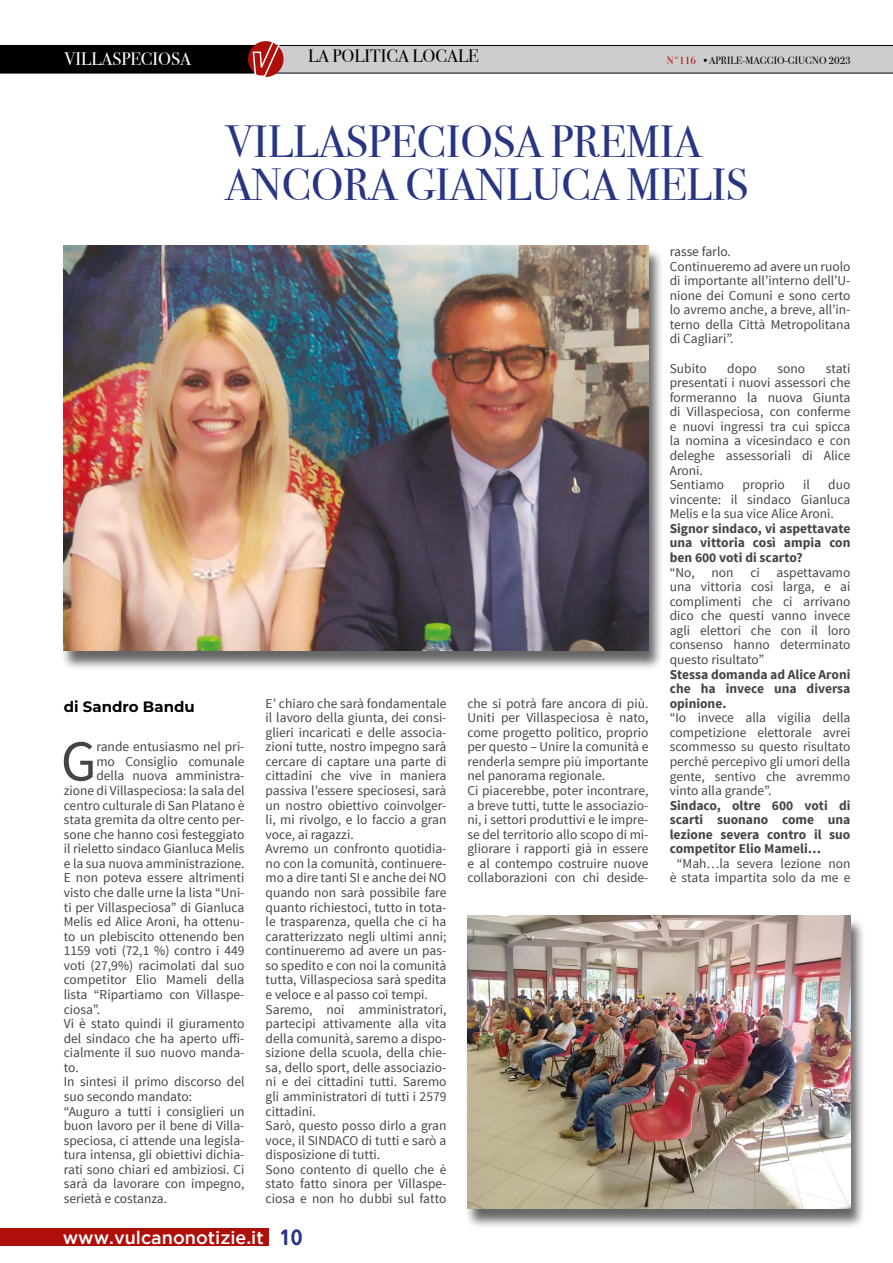
<style>
.page{position:relative;width:893px;height:1263px;background:#fff}
.page>*{position:absolute;margin:0;border:0;box-sizing:border-box;transform-origin:0 0}
.t1{font:57.9px "Source Sans Pro";color:#444}
.t2{font:45px/43.5px "Bodoni Svty Two ITCTT";color:#283583}
.t3{font:500 18px "Gotham";color:#fff}
.t4{font:18px "Bodoni Svty Two ITCTT";color:#000}
.t5{font:18px "Bodoni Svty Two ITCTT";color:#fff}
.t6{font:700 15px "Montserrat";color:#000}
.t7{font:13.5px/14.5px "Source Sans Pro";color:#444}
.t8{font:700 13.5px/14.5px "Source Sans Pro";color:#444;text-align:justify}
.t9{font:10.5px "Bodoni Svty Two ITCTT";color:#000}
.s1{color:#ae0f0a}
.s2{font-family:"Drystick";font-weight:600;font-size:21px;color:#283583}
</style>
<div class="page">
<div style="left:0;top:1229px;width:269px;height:17px;background:#ae0f0a"></div>
<div style="left:266px;top:45px;width:627px;height:28px;background:#cdcdcd"></div>
<hr style="left:0;top:45px;width:893px;height:1px;background:#000">
<hr style="left:0;top:73px;width:893px;height:1px;background:#000">
<div style="left:0;top:45px;width:266px;height:28px;background:#000"></div>
<div style="left:248px;top:41px;width:36px;height:36px;background:#ae0f0a;border-radius:50%"></div>
<svg style="left:252px;top:41px;width:31px;height:36px"></svg>
<div style="left:61px;top:248px;width:603px;height:423px;background:#000;opacity:.6"></div>
<img style="left:64px;top:246px;width:584px;height:405px">
<div style="left:465px;top:918px;width:401px;height:311px;background:#000;opacity:.6"></div>
<img style="left:468px;top:916px;width:382px;height:292px">
<h3 class="t5" style="left:64px;top:44px;width:128px">VILLASPECIOSA</h3>
<h3 class="t4" style="left:308px;top:42px;width:172px">LA POLITICA LOCALE</h3>
<p class="t9" style="left:667px;top:52px;width:186px"><span class="s1">N°116</span> •APRILE-MAGGIO-GIUGNO 2023</p>
<h2 class="t2" style="left:225px;top:115px;width:525px">VILLASPECIOSA PREMIA<br>ANCORA GIANLUCA MELIS</h2>
<p class="t6" style="left:64px;top:696px;width:133px">di Sandro Bandu</p>
<h1 class="t1" style="left:61px;top:725px;width:37px">G</h1>
<p class="t7" style="left:96px;top:740px;width:150px">rande entusiasmo nel pri-</p>
<p class="t7" style="left:96px;top:754px;width:150px">mo Consiglio comunale</p>
<p class="t7" style="left:96px;top:769px;width:150px">della nuova amministra-</p>
<p class="t7" style="left:64px;top:783px;width:182px">zione di Villaspeciosa: la sala del</p>
<p class="t7" style="left:64px;top:798px;width:182px">centro culturale di San Platano è</p>
<p class="t7" style="left:64px;top:813px;width:182px">stata gremita da oltre cento per-</p>
<p class="t7" style="left:64px;top:827px;width:182px">sone che hanno così festeggiato</p>
<p class="t7" style="left:64px;top:842px;width:182px">il rieletto sindaco Gianluca Melis</p>
<p class="t7" style="left:64px;top:856px;width:182px">e la sua nuova amministrazione.</p>
<p class="t7" style="left:64px;top:871px;width:182px">E non poteva essere altrimenti</p>
<p class="t7" style="left:64px;top:885px;width:182px">visto che dalle urne la lista “Uni-</p>
<p class="t7" style="left:64px;top:900px;width:182px">ti per Villaspeciosa” di Gianluca</p>
<p class="t7" style="left:64px;top:915px;width:182px">Melis ed Alice Aroni, ha ottenu-</p>
<p class="t7" style="left:64px;top:929px;width:182px">to un plebiscito ottenendo ben</p>
<p class="t7" style="left:64px;top:944px;width:182px">1159 voti (72,1 %) contro i 449</p>
<p class="t7" style="left:64px;top:958px;width:182px">voti (27,9%) racimolati dal suo</p>
<p class="t7" style="left:64px;top:973px;width:182px">competitor Elio Mameli della</p>
<p class="t7" style="left:64px;top:987px;width:182px">lista “Ripartiamo con Villaspe-</p>
<p class="t7" style="left:64px;top:1002px;width:38px">ciosa”.</p>
<p class="t7" style="left:64px;top:1016px;width:182px">Vi è stato quindi il giuramento</p>
<p class="t7" style="left:64px;top:1031px;width:182px">del sindaco che ha aperto uffi-</p>
<p class="t7" style="left:64px;top:1046px;width:182px">cialmente il suo nuovo manda-</p>
<p class="t7" style="left:64px;top:1060px;width:16px">to.</p>
<p class="t7" style="left:64px;top:1075px;width:182px">In sintesi il primo discorso del</p>
<p class="t7" style="left:64px;top:1089px;width:130px">suo secondo mandato:</p>
<p class="t7" style="left:64px;top:1104px;width:182px">“Auguro a tutti i consiglieri un</p>
<p class="t7" style="left:64px;top:1118px;width:182px">buon lavoro per il bene di Villa-</p>
<p class="t7" style="left:64px;top:1133px;width:182px">speciosa, ci attende una legisla-</p>
<p class="t7" style="left:64px;top:1148px;width:182px">tura intensa, gli obiettivi dichia-</p>
<p class="t7" style="left:64px;top:1162px;width:182px">rati sono chiari ed ambiziosi. Ci</p>
<p class="t7" style="left:64px;top:1177px;width:182px">sarà da lavorare con impegno,</p>
<p class="t7" style="left:64px;top:1191px;width:105px">serietà e costanza.</p>
<p class="t7" style="left:266px;top:696px;width:182px">E’ chiaro che sarà fondamentale il lavoro della giunta, dei consi&shy;glieri incaricati e delle associa&shy;zioni tutte, nostro impegno sarà cercare di captare una parte di cittadini che vive in maniera passiva l’essere speciosesi, sarà un nostro obiettivo coinvolger&shy;li, mi rivolgo, e lo faccio a gran voce, ai ragazzi.<br>Avremo un confronto quotidia&shy;no con la comunità, continuere&shy;mo a dire tanti SI e anche dei NO quando non sarà possibile fare quanto richiestoci, tutto in tota&shy;le trasparenza, quella che ci ha caratterizzato negli ultimi anni; continueremo ad avere un pas&shy;so spedito e con noi la comunità tutta, Villaspeciosa sarà spedita e veloce e al passo coi tempi.<br>Saremo, noi amministratori, partecipi attivamente alla vita della comunità, saremo a dispo&shy;sizione della scuola, della chie&shy;sa, dello sport, delle associazio&shy;ni e dei cittadini tutti. Saremo gli amministratori di tutti i 2579 cittadini.<br>Sarò, questo posso dirlo a gran voce, il SINDACO di tutti e sarò a disposizione di tutti.<br>Sono contento di quello che è stato fatto sinora per Villaspe&shy;ciosa e non ho dubbi sul fatto</p>
<h3 class="t3" style="left:63px;top:1228px;width:241px">www.vulcanonotizie.it <span class="s2">10</span></h3>
<p class="t7" style="left:467px;top:696px;width:183px">che si potrà fare ancora di più.<br>Uniti per Villaspeciosa è nato, come progetto politico, proprio per questo – Unire la comunità e renderla sempre più importante nel panorama regionale.<br>Ci piacerebbe, poter incontrare, a breve tutti, tutte le associazio&shy;ni, i settori produttivi e le impre&shy;se del territorio allo scopo di mi&shy;gliorare i rapporti già in essere e al contempo costruire nuove collaborazioni con chi deside-</p>
<p class="t7" style="left:670px;top:244px;width:182px">rasse farlo.<br>Continueremo ad avere un ruolo di importante all’interno dell’U&shy;nione dei Comuni e sono certo lo avremo anche, a breve, all’in&shy;terno della Città Metropolitana di Cagliari”.</p>
<p class="t7" style="left:670px;top:361px;width:39px">Subito</p>
<p class="t7" style="left:727px;top:361px;width:31px">dopo</p>
<p class="t7" style="left:777px;top:361px;width:29px">sono</p>
<p class="t7" style="left:670px;top:361px;width:182px;text-indent:156px">stati presentati i nuovi assessori che formeranno la nuova Giunta di Villaspeciosa, con conferme e nuovi ingressi tra cui spicca la nomina a vicesindaco e con deleghe assessoriali di Alice<br>Aroni.<br>Sentiamo</p>
<p class="t7" style="left:670px;top:478px;width:182px;text-align:justify;text-indent:159px">duo vincente: il sindaco Gianluca Melis e la sua vice Alice Aroni.</p>
<p class="t8" style="left:670px;top:522px;width:182px">Signor sindaco, vi aspettavate una vittoria così ampia con ben 600 voti di scarto?</p>
<p class="t7" style="left:670px;top:565px;width:182px;text-align:justify">“No, non ci aspettavamo una vittoria così larga, e ai complimenti che ci arrivano dico che questi vanno invece agli elettori che con il loro consenso hanno determinato questo risultato”</p>
<p class="t8" style="left:670px;top:667px;width:182px">Stessa domanda ad Alice Aroni che ha invece una diversa opinione.</p>
<p class="t7" style="left:670px;top:711px;width:182px;text-align:justify">“Io invece alla vigilia della competizione elettorale avrei scommesso su questo risultato perché percepivo gli umori della gente, sentivo che avremmo vinto alla grande”.</p>
<p class="t8" style="left:670px;top:798px;width:182px">Sindaco, oltre 600 voti di scarti suonano come una lezione severa contro il suo competitor Elio Mameli…</p>
<p class="t7" style="left:670px;top:856px;width:182px;text-align:center">“Mah…la severa lezione non è stata impartita solo da me e</p>
<p class="t7" style="left:743px;top:478px;width:44px">proprio</p>
<p class="t7" style="left:803px;top:478px;width:8px">il</p>
</div>
